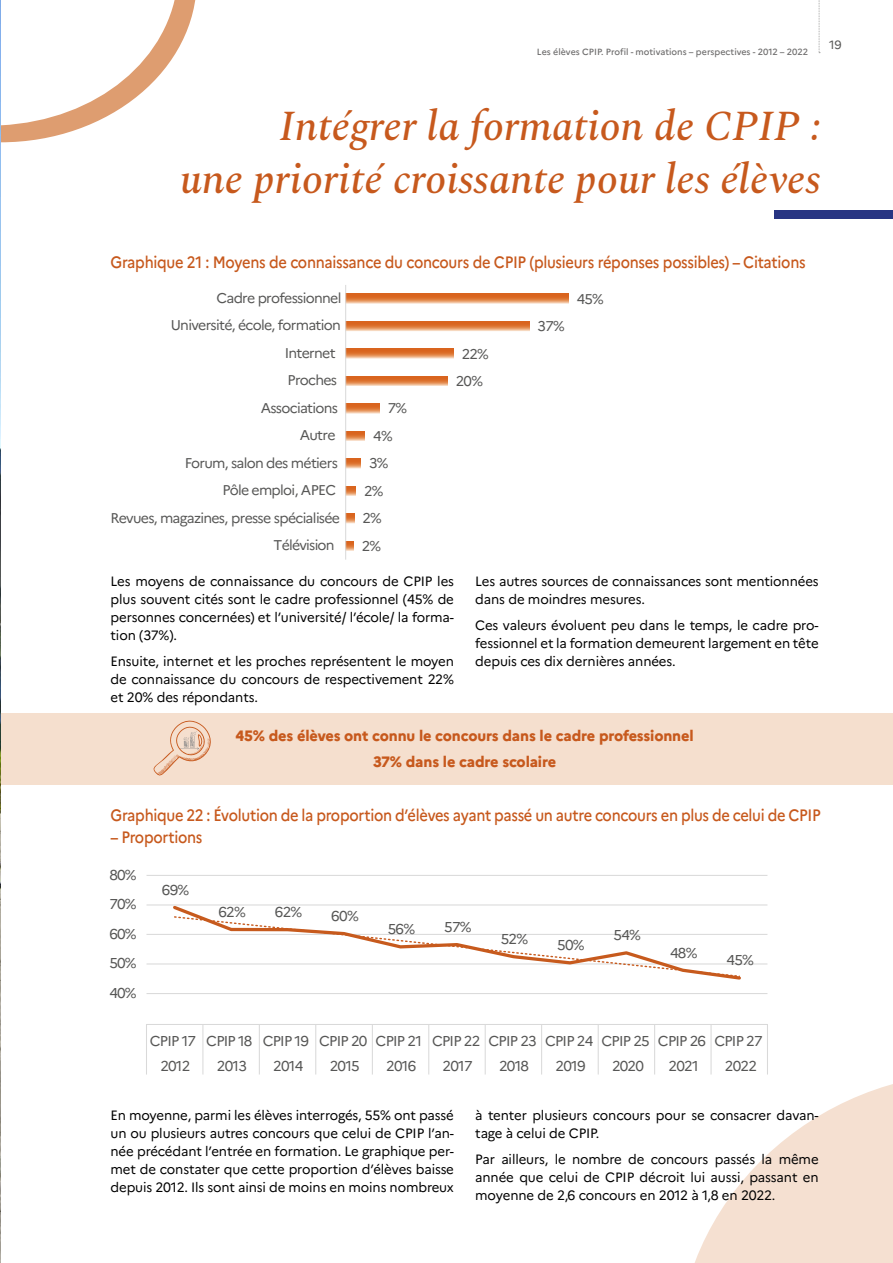
<style>
.page{position:relative;width:893px;height:1263px;background:#fff}
.page>*{position:absolute;margin:0;border:0;box-sizing:border-box;transform-origin:0 0}
.t1{font:italic 500 42px/52.5px "Spectral";color:#c7591d;text-align:right}
.t2{font:500 16.5px "Marianne";letter-spacing:-.02em;color:#c7591d;scale:.89 1}
.t3{font:800 15px/26.5px "Marianne";letter-spacing:-.01em;color:#c7591d;text-align:center}
.t4{font:14.25px/25px "Marianne";letter-spacing:-.05em;color:#575756}
.t5{font:14.1px "Marianne";letter-spacing:-.05em;color:#575756}
.t6{font:13.5px/18px "Marianne";letter-spacing:-.01em;color:#000;text-align:justify}
.t7{font:12px "Marianne";color:#575756}
.t8{font:500 9px "Marianne";color:#706f6f}
</style>
<div class="page">
<div style="left:0;top:713px;width:893px;height:71px;background:#f5dfce"></div>
<svg style="left:819px;top:0;width:1px;height:53px"></svg>
<div style="left:774px;top:210px;width:119px;height:9px;background:#283583"></div>
<svg style="left:1px;top:0;width:195px;height:142px"></svg>
<svg style="left:346px;top:541px;width:7px;height:10px"></svg>
<svg style="left:346px;top:514px;width:8px;height:9px"></svg>
<svg style="left:346px;top:486px;width:10px;height:10px"></svg>
<svg style="left:346px;top:459px;width:15px;height:9px"></svg>
<svg style="left:346px;top:431px;width:19px;height:10px"></svg>
<svg style="left:346px;top:404px;width:33px;height:9px"></svg>
<svg style="left:346px;top:376px;width:101px;height:10px"></svg>
<svg style="left:346px;top:349px;width:107px;height:9px"></svg>
<svg style="left:346px;top:321px;width:183px;height:10px;background:#e1854a"></svg>
<svg style="left:346px;top:294px;width:222px;height:10px;background:#e38b53"></svg>
<hr style="left:345px;top:285px;width:1px;height:275px;background:#d9d9d9">
<hr style="left:146px;top:875px;width:621px;height:1px;background:#d9d9d9">
<hr style="left:146px;top:904px;width:621px;height:1px;background:#d9d9d9">
<hr style="left:146px;top:934px;width:621px;height:1px;background:#d9d9d9">
<hr style="left:146px;top:963px;width:621px;height:1px;background:#d9d9d9">
<hr style="left:146px;top:993px;width:621px;height:1px;background:#d9d9d9">
<hr style="left:146px;top:1024px;width:621px;height:1px;background:#d9d9d9">
<svg style="left:695px;top:1024px;width:198px;height:239px"></svg>
<hr style="left:710px;top:1049px;width:2px;height:25px;background:#d9d9d9">
<svg style="left:654px;top:1025px;width:1px;height:49px"></svg>
<svg style="left:598px;top:1025px;width:1px;height:49px"></svg>
<svg style="left:541px;top:1025px;width:1px;height:49px"></svg>
<svg style="left:485px;top:1025px;width:1px;height:49px"></svg>
<svg style="left:428px;top:1025px;width:1px;height:49px"></svg>
<svg style="left:372px;top:1025px;width:1px;height:49px"></svg>
<svg style="left:315px;top:1025px;width:1px;height:49px"></svg>
<svg style="left:259px;top:1025px;width:1px;height:49px"></svg>
<svg style="left:202px;top:1025px;width:1px;height:49px"></svg>
<svg style="left:146px;top:1025px;width:1px;height:49px"></svg>
<svg style="left:170px;top:904px;width:573px;height:76px"></svg>
<svg style="left:173px;top:915px;width:568px;height:63px"></svg>
<img style="left:0;top:0;width:1px;height:1263px">
<svg style="left:153px;top:720px;width:58px;height:56px"></svg>
<p class="t8" style="left:537px;top:46px;width:273px">Les élèves CPIP. Profil - motivations – perspectives - 2012 – 2022</p>
<p class="t7" style="left:829px;top:37px;width:14px">19</p>
<h1 class="t1" style="left:180px;top:97px;width:642px">Intégrer la formation de CPIP :<br>une priorité croissante pour les élèves</h1>
<p class="t2" style="left:111px;top:252px;width:783px">Graphique 21 : Moyens de connaissance du concours de CPIP (plusieurs réponses possibles) – Citations</p>
<p class="t5" style="left:217px;top:289px;width:127px">Cadre professionnel</p>
<p class="t5" style="left:577px;top:290px;width:29px">45%</p>
<p class="t5" style="left:171px;top:317px;width:172px">Université, école, formation</p>
<p class="t5" style="left:538px;top:317px;width:29px">37%</p>
<p class="t5" style="left:285px;top:344px;width:52px">Internet</p>
<p class="t5" style="left:462px;top:345px;width:29px">22%</p>
<p class="t5" style="left:288px;top:372px;width:51px">Proches</p>
<p class="t5" style="left:456px;top:372px;width:29px">20%</p>
<p class="t5" style="left:261px;top:399px;width:79px">Associations</p>
<p class="t5" style="left:388px;top:400px;width:21px">7%</p>
<p class="t5" style="left:300px;top:427px;width:37px">Autre</p>
<p class="t5" style="left:373px;top:427px;width:21px">4%</p>
<p class="t5" style="left:185px;top:454px;width:155px">Forum, salon des métiers</p>
<p class="t5" style="left:369px;top:455px;width:21px">3%</p>
<p class="t5" style="left:222px;top:482px;width:115px">Pôle emploi, APEC</p>
<p class="t5" style="left:364px;top:482px;width:21px">2%</p>
<p class="t5" style="left:111px;top:509px;width:231px">Revues, magazines, presse spécialisée</p>
<p class="t5" style="left:363px;top:510px;width:21px">2%</p>
<p class="t5" style="left:274px;top:536px;width:63px">Télévision</p>
<p class="t5" style="left:362px;top:537px;width:21px">2%</p>
<p class="t6" style="left:111px;top:572px;width:345px">Les moyens de connaissance du concours de CPIP les plus souvent cités sont le cadre professionnel (45% de personnes concernées) et l’université/ l’école/ la forma&shy;tion (37%).</p>
<p class="t6" style="left:111px;top:652px;width:345px">Ensuite, internet et les proches représentent le moyen de connaissance du concours de respectivement 22% et 20% des répondants.</p>
<p class="t6" style="left:475px;top:572px;width:345px">Les autres sources de connaissances sont mentionnées dans de moindres mesures.</p>
<p class="t6" style="left:475px;top:616px;width:345px">Ces valeurs évoluent peu dans le temps, le cadre pro&shy;fessionnel et la formation demeurent largement en tête depuis ces dix dernières années.</p>
<p class="t3" style="left:236px;top:722px;width:460px">45% des élèves ont connu le concours dans le cadre professionnel<br>37% dans le cadre scolaire</p>
<p class="t2" style="left:111px;top:805px;width:799px">Graphique 22 : Évolution de la proportion d’élèves ayant passé un autre concours en plus de celui de CPIP</p>
<p class="t2" style="left:111px;top:827px;width:105px">– Proportions</p>
<p class="t4" style="left:109px;top:862px;width:29px">80%</p>
<p class="t4" style="left:109px;top:891px;width:29px">70%</p>
<p class="t4" style="left:109px;top:921px;width:29px">60%</p>
<p class="t4" style="left:109px;top:951px;width:29px">50%</p>
<p class="t4" style="left:109px;top:980px;width:29px">40%</p>
<p class="t4" style="left:162px;top:877px;width:29px">69%</p>
<p class="t4" style="left:218px;top:899px;width:29px">62%</p>
<p class="t4" style="left:275px;top:899px;width:29px">62%</p>
<p class="t4" style="left:331px;top:903px;width:29px">60%</p>
<p class="t4" style="left:388px;top:916px;width:29px">56%</p>
<p class="t4" style="left:444px;top:914px;width:29px">57%</p>
<p class="t4" style="left:501px;top:926px;width:29px">52%</p>
<p class="t4" style="left:557px;top:932px;width:29px">50%</p>
<p class="t4" style="left:614px;top:922px;width:29px">54%</p>
<p class="t4" style="left:670px;top:940px;width:29px">48%</p>
<p class="t4" style="left:726px;top:948px;width:29px">45%</p>
<p class="t4" style="left:160px;top:1028px;width:604px;text-indent:-11px">CPIP 17 CPIP 18 CPIP 19 CPIP 20 CPIP 21 CPIP 22 CPIP 23 CPIP 24 CPIP 25 CPIP 26 CPIP 27<br>2012</p>
<p class="t4" style="left:217px;top:1053px;width:32px">2013</p>
<p class="t4" style="left:273px;top:1053px;width:32px">2014</p>
<p class="t4" style="left:330px;top:1053px;width:32px">2015</p>
<p class="t4" style="left:386px;top:1053px;width:32px">2016</p>
<p class="t4" style="left:443px;top:1053px;width:32px">2017</p>
<p class="t4" style="left:499px;top:1053px;width:32px">2018</p>
<p class="t4" style="left:556px;top:1053px;width:32px">2019</p>
<p class="t4" style="left:612px;top:1053px;width:34px">2020</p>
<p class="t4" style="left:668px;top:1053px;width:32px">2021</p>
<p class="t4" style="left:725px;top:1053px;width:34px">2022</p>
<p class="t6" style="left:111px;top:1106px;width:345px">En moyenne, parmi les élèves interrogés, 55% ont passé un ou plusieurs autres concours que celui de CPIP l’an&shy;née précédant l’entrée en formation. Le graphique per&shy;met de constater que cette proportion d’élèves baisse depuis 2012. Ils sont ainsi de moins en moins nombreux</p>
<p class="t6" style="left:475px;top:1106px;width:345px">à tenter plusieurs concours pour se consacrer davan&shy;tage à celui de CPIP.</p>
<p class="t6" style="left:475px;top:1150px;width:345px">Par ailleurs, le nombre de concours passés la même année que celui de CPIP décroit lui aussi, passant en moyenne de 2,6 concours en 2012 à 1,8 en 2022.</p>
</div>
